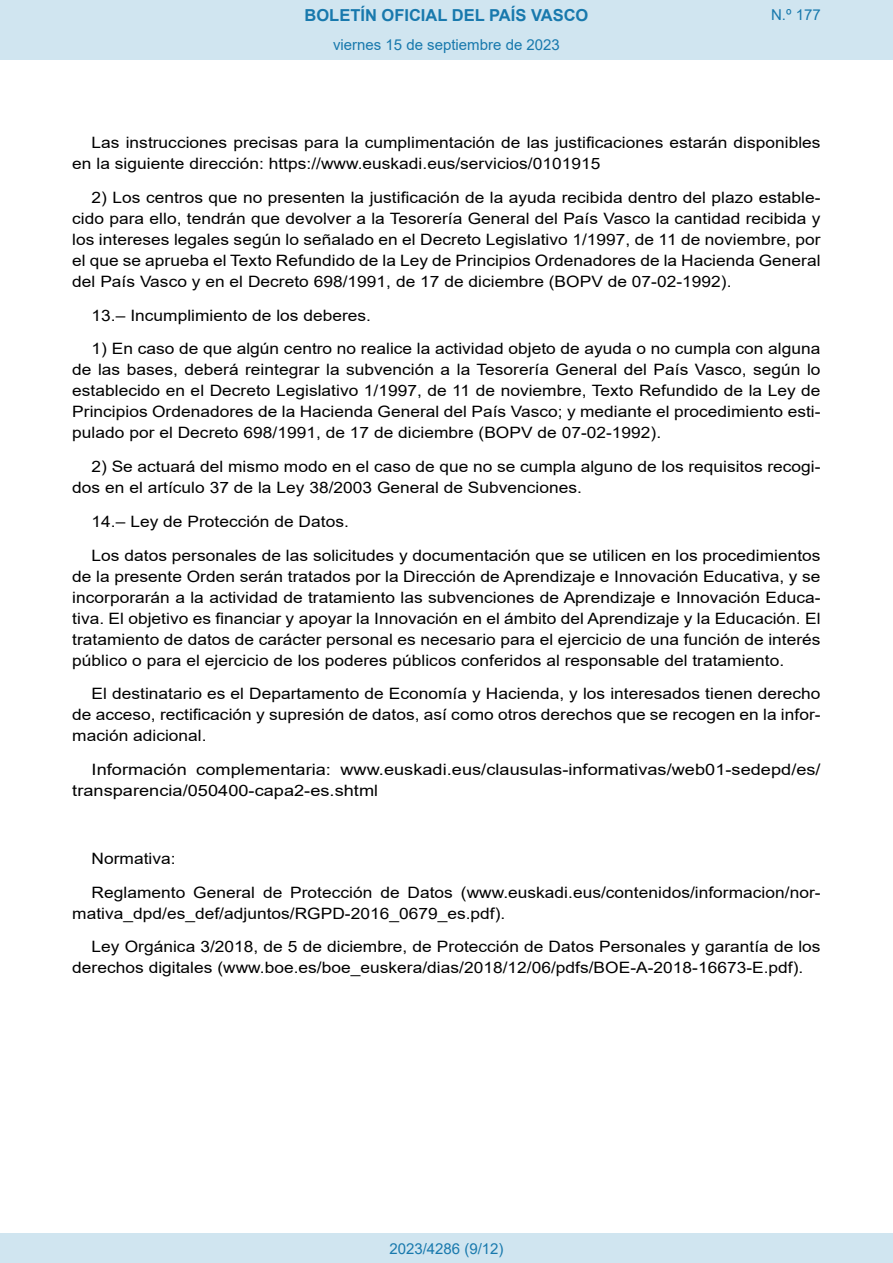
<style>
.page{position:relative;width:893px;height:1263px;background:#fff}
.page>*{position:absolute;margin:0;border:0;box-sizing:border-box;transform-origin:0 0}
.t1{font:700 16.5px "Arial";color:#1879ad}
.BOPVDetalle{font:15.6px/21px "Arial";color:#000;scale:1.11 1}
.BOPVDetalle-2{font:15.6px/21px "Arial";color:#000;scale:1.16 1}
.Paginacion_Centro{font:15px "Arial";color:#1879ad}
</style>
<div class="page">
<div style="left:0;top:0;width:893px;height:60px;background:#d0e5f0"></div>
<div style="left:0;top:1233px;width:893px;height:30px;background:#d0e5f0"></div>
<p class="t1" style="left:305px;top:3px;width:285px">BOLETÍN OFICIAL DEL PAÍS VASCO</p>
<p class="Paginacion_Centro" style="left:333px;top:35px;width:228px">viernes 15 de septiembre de 2023</p>
<p class="Paginacion_Centro" style="left:771px;top:5px;width:51px">N.º 177</p>
<p class="BOPVDetalle" style="left:72px;top:132px;width:676px;text-indent:19px">Las instrucciones precisas para la cumplimentación de las justificaciones estarán disponibles en la siguiente dirección: https://www.euskadi.eus/servicios/0101915</p>
<p class="BOPVDetalle" style="left:72px;top:187px;width:676px;text-align:justify;text-indent:19px">2) Los centros que no presenten la justificación de la ayuda recibida dentro del plazo estable&shy;cido para ello, tendrán que devolver a la Tesorería General del País Vasco la cantidad recibida y los intereses legales según lo señalado en el Decreto Legislativo 1/1997, de 11 de noviembre, por el que se aprueba el Texto Refundido de la Ley de Principios Ordenadores de la Hacienda General del País Vasco y en el Decreto 698/1991, de 17 de diciembre (BOPV de 07-02-1992).</p>
<p class="BOPVDetalle" style="left:92px;top:305px;width:253px">13.– Incumplimiento de los deberes.</p>
<p class="BOPVDetalle" style="left:72px;top:338px;width:676px;text-align:justify;text-indent:19px">1) En caso de que algún centro no realice la actividad objeto de ayuda o no cumpla con alguna de las bases, deberá reintegrar la subvención a la Tesorería General del País Vasco, según lo establecido en el Decreto Legislativo 1/1997, de 11 de noviembre, Texto Refundido de la Ley de Principios Ordenadores de la Hacienda General del País Vasco; y mediante el procedimiento esti&shy;pulado por el Decreto 698/1991, de 17 de diciembre (BOPV de 07-02-1992).</p>
<p class="BOPVDetalle" style="left:72px;top:456px;width:676px;text-indent:19px">2) Se actuará del mismo modo en el caso de que no se cumpla alguno de los requisitos recogi&shy;dos en el artículo 37 de la Ley 38/2003 General de Subvenciones.</p>
<p class="BOPVDetalle" style="left:92px;top:511px;width:233px">14.– Ley de Protección de Datos.</p>
<p class="BOPVDetalle" style="left:72px;top:545px;width:676px;text-align:justify;text-indent:19px">Los datos personales de las solicitudes y documentación que se utilicen en los procedimientos de la presente Orden serán tratados por la Dirección de Aprendizaje e Innovación Educativa, y se incorporarán a la actividad de tratamiento las subvenciones de Aprendizaje e Innovación Educa&shy;tiva. El objetivo es financiar y apoyar la Innovación en el ámbito del Aprendizaje y la Educación. El tratamiento de datos de carácter personal es necesario para el ejercicio de una función de interés público o para el ejercicio de los poderes públicos conferidos al responsable del tratamiento.</p>
<p class="BOPVDetalle" style="left:72px;top:683px;width:676px;text-align:justify;text-indent:19px">El destinatario es el Departamento de Economía y Hacienda, y los interesados tienen derecho de acceso, rectificación y supresión de datos, así como otros derechos que se recogen en la infor&shy;mación adicional.</p>
<p class="BOPVDetalle-2" style="left:72px;top:759px;width:647px;text-indent:19px">Información complementaria: www.euskadi.eus/clausulas-informativas/web01-sedepd/es/ transparencia/050400-capa2-es.shtml</p>
<p class="BOPVDetalle" style="left:92px;top:848px;width:77px">Normativa:</p>
<p class="BOPVDetalle" style="left:72px;top:881px;width:676px;text-indent:19px">Reglamento General de Protección de Datos (www.euskadi.eus/contenidos/informacion/nor&shy;mativa_dpd/es_def/adjuntos/RGPD-2016_0679_es.pdf).</p>
<p class="BOPVDetalle" style="left:72px;top:936px;width:676px;text-indent:19px">Ley Orgánica 3/2018, de 5 de diciembre, de Protección de Datos Personales y garantía de los derechos digitales (www.boe.es/boe_euskera/dias/2018/12/06/pdfs/BOE-A-2018-16673-E.pdf).</p>
<p class="Paginacion_Centro" style="left:389px;top:1238px;width:116px">2023/4286 (9/12)</p>
</div>
